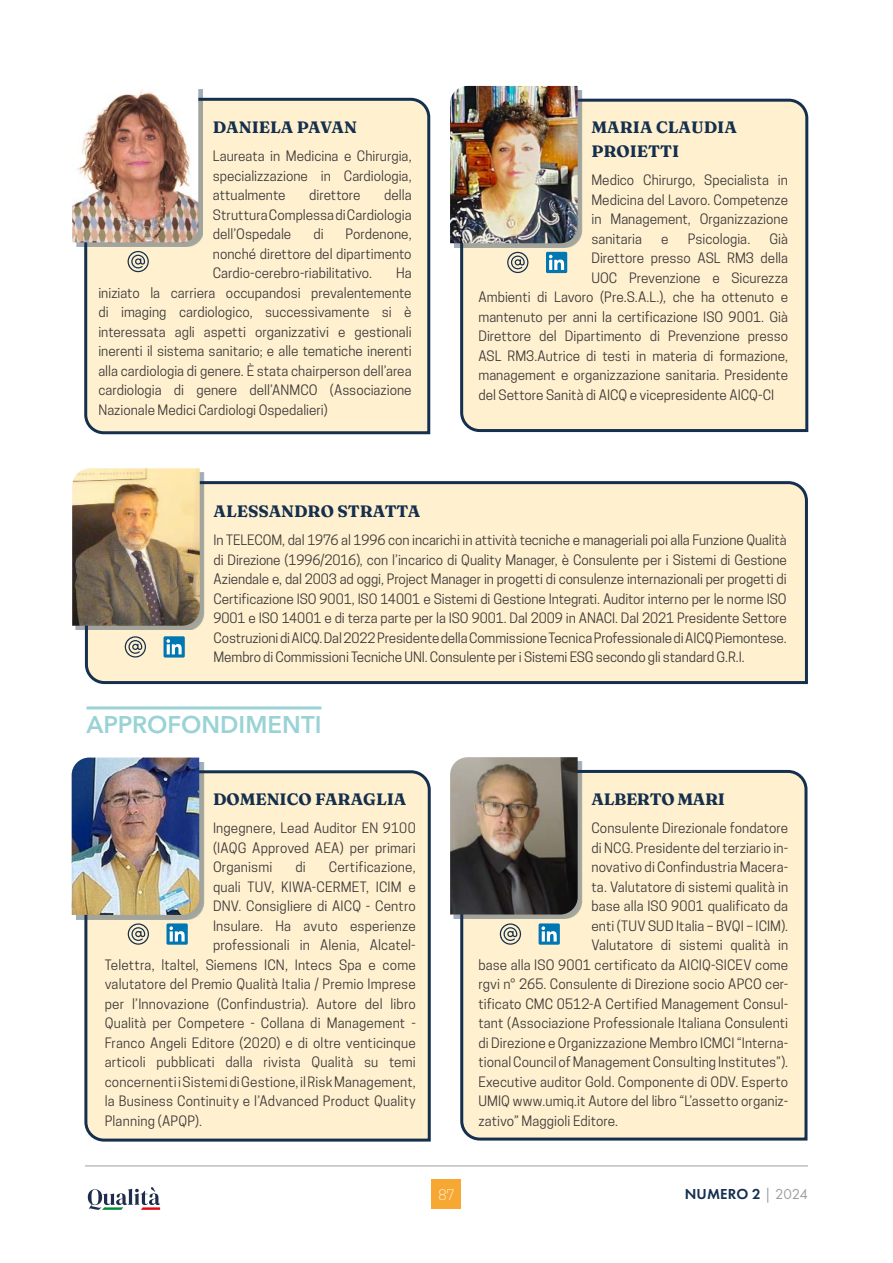
<style>
.page{position:relative;width:893px;height:1263px;background:#fff}
.page>*{position:absolute;margin:0;border:0;box-sizing:border-box;transform-origin:0 0}
.t1{font:600 24px "Avenir Next LT Pro";color:#9ad3d6}
.t2{font:900 16.5px/24px "Fraunces 9 pt";color:#152f4e}
.t3{font:900 16.5px "Fraunces 9 pt";letter-spacing:-.02em;color:#152f4e}
.t4{font:600 15px "Futura PT";letter-spacing:.01em;color:#152f4e}
.t5{font:13.5px/19.5px "Cooper Hewitt";letter-spacing:.005em;color:#3e393a;text-align:justify}
.t6{font:300 13.5px "Cooper Hewitt";color:#fff}
.s1{font-weight:400;color:#9d9e9f}
</style>
<div class="page">
<div style="left:84px;top:97px;width:347px;height:338px;background:#fff1cf"></div>
<div style="left:76px;top:89px;width:127px;height:158px;background:#152f4e;opacity:.4"></div>
<img style="left:72px;top:89px;width:126px;height:153px">
<svg style="left:128px;top:251px;width:21px;height:21px"></svg>
<div style="left:460px;top:98px;width:349px;height:335px;background:#fff1cf"></div>
<div style="left:454px;top:90px;width:129px;height:158px;background:#152f4e;opacity:.4"></div>
<img style="left:450px;top:86px;width:128px;height:157px">
<svg style="left:507px;top:252px;width:21px;height:21px"></svg>
<div style="left:546px;top:252px;width:21px;height:21px;background:#0076b3;border-radius:2px"></div>
<svg style="left:549px;top:255px;width:15px;height:15px"></svg>
<div style="left:84px;top:481px;width:724px;height:204px;background:#fff1cf"></div>
<div style="left:76px;top:473px;width:129px;height:157px;background:#152f4e;opacity:.4"></div>
<img style="left:72px;top:468px;width:128px;height:158px">
<svg style="left:125px;top:636px;width:21px;height:21px"></svg>
<div style="left:164px;top:636px;width:21px;height:21px;background:#0076b3;border-radius:2px"></div>
<svg style="left:166px;top:639px;width:16px;height:15px"></svg>
<div style="left:83px;top:769px;width:348px;height:373px;background:#fff1cf"></div>
<div style="left:460px;top:769px;width:348px;height:372px;background:#fff1cf"></div>
<div style="left:76px;top:762px;width:128px;height:157px;background:#152f4e;opacity:.4"></div>
<img style="left:72px;top:757px;width:127px;height:158px">
<div style="left:454px;top:761px;width:129px;height:158px;background:#152f4e;opacity:.4"></div>
<img style="left:450px;top:757px;width:128px;height:157px">
<svg style="left:128px;top:923px;width:21px;height:22px"></svg>
<div style="left:166px;top:923px;width:22px;height:22px;background:#0076b3;border-radius:2px"></div>
<svg style="left:169px;top:926px;width:16px;height:15px"></svg>
<svg style="left:500px;top:923px;width:21px;height:22px"></svg>
<div style="left:539px;top:923px;width:21px;height:22px;background:#0076b3;border-radius:2px"></div>
<svg style="left:541px;top:926px;width:16px;height:15px"></svg>
<hr style="left:86px;top:706px;width:235px;height:3px;background:#9ad3d6">
<div style="left:432px;top:1179px;width:29px;height:30px;background:#f7a833"></div>
<hr style="left:85px;top:1165px;width:723px;height:1px;background:#9d9e9f">
<svg style="left:88px;top:1187px;width:72px;height:23px"></svg>
<p class="t2" style="left:213px;top:114px;width:146px">DANIELA PAVAN</p>
<p class="t5" style="left:213px;top:146px;width:200px">Laureata in Medicina e Chirurgia, specializzazione in Cardiologia, attualmente</p>
<p class="t5" style="left:213px;top:185px;width:200px;text-indent:171px">della Struttura Complessa di Cardiologia dell’Ospedale</p>
<p class="t5" style="left:309px;top:185px;width:53px">direttore</p>
<p class="t5" style="left:213px;top:224px;width:200px;text-indent:133px">Pordenone, nonché direttore del dipartimento Cardio-cerebro-riabilitativo.</p>
<p class="t5" style="left:313px;top:224px;width:12px">di</p>
<p class="t5" style="left:98px;top:263px;width:315px;text-indent:298px">Ha iniziato la carriera occupandosi prevalentemente di imaging cardiologico, successivamente si è interessata agli aspetti organizzativi e gestionali inerenti il sistema sanitario; e alle tematiche inerenti alla cardiologia di genere. È stata chairperson dell’area cardiologia di genere dell’ANMCO (Associazione Nazionale Medici Cardiologi Ospedalieri)</p>
<p class="t2" style="left:591px;top:114px;width:147px">MARIA CLAUDIA<br>PROIETTI</p>
<p class="t5" style="left:591px;top:170px;width:198px">Medico Chirurgo, Specialista in Medicina del Lavoro. Competenze in Management, Organizzazione sanitaria</p>
<p class="t5" style="left:661px;top:229px;width:9px">e</p>
<p class="t5" style="left:688px;top:229px;width:64px">Psicologia.</p>
<p class="t5" style="left:769px;top:229px;width:20px">Già</p>
<p class="t5" style="left:591px;top:248px;width:198px">Direttore presso ASL RM3 della</p>
<p class="t5" style="left:591px;top:268px;width:198px">UOC Prevenzione e Sicurezza</p>
<p class="t5" style="left:478px;top:287px;width:311px">Ambienti di Lavoro (Pre.S.A.L.), che ha ottenuto e</p>
<p class="t5" style="left:478px;top:307px;width:311px">mantenuto per anni la certificazione ISO 9001. Già</p>
<p class="t5" style="left:478px;top:326px;width:311px">Direttore del Dipartimento di Prevenzione presso</p>
<p class="t5" style="left:478px;top:346px;width:311px">ASL RM3.Autrice di testi in materia di formazione,</p>
<p class="t5" style="left:478px;top:365px;width:311px">management e organizzazione sanitaria. Presidente</p>
<p class="t5" style="left:478px;top:385px;width:297px">del Settore Sanità di AICQ e vicepresidente AICQ-CI</p>
<p class="t2" style="left:214px;top:498px;width:208px">ALESSANDRO STRATTA</p>
<p class="t5" style="left:214px;top:530px;width:575px">In TELECOM, dal 1976 al 1996 con incarichi in attività tecniche e manageriali poi alla Funzione Qualità di Direzione (1996/2016), con l’incarico di Quality Manager, è Consulente per i Sistemi di Gestione Aziendale e, dal 2003 ad oggi, Project Manager in progetti di consulenze internazionali per progetti di Certificazione ISO 9001, ISO 14001 e Sistemi di Gestione Integrati. Auditor interno per le norme ISO 9001 e ISO 14001 e di terza parte per la ISO 9001. Dal 2009 in ANACI. Dal 2021 Presidente Settore Costruzioni di AICQ. Dal 2022 Presidente della Commissione Tecnica Professionale di AICQ Piemontese.<br>Membro di Commissioni Tecniche UNI. Consulente per i Sistemi ESG secondo gli standard G.R.I.</p>
<h1 class="t1" style="left:86px;top:710px;width:236px">APPROFONDIMENTI</h1>
<p class="t2" style="left:213px;top:786px;width:195px">DOMENICO FARAGLIA</p>
<p class="t5" style="left:213px;top:818px;width:204px">Ingegnere, Lead Auditor EN 9100 (IAQG Approved AEA) per primari Organismi</p>
<p class="t5" style="left:295px;top:857px;width:12px">di</p>
<p class="t5" style="left:329px;top:857px;width:88px">Certificazione,</p>
<p class="t5" style="left:213px;top:877px;width:204px">quali TUV, KIWA-CERMET, ICIM e</p>
<p class="t5" style="left:213px;top:896px;width:204px">DNV. Consigliere di AICQ - Centro</p>
<p class="t5" style="left:213px;top:916px;width:204px">Insulare. Ha avuto esperienze</p>
<p class="t5" style="left:213px;top:935px;width:204px">professionali in Alenia, Alcatel-</p>
<p class="t5" style="left:105px;top:955px;width:313px">Telettra, ltaltel, Siemens ICN, Intecs Spa e come</p>
<p class="t5" style="left:105px;top:974px;width:312px">valutatore del Premio Qualità Italia / Premio Imprese</p>
<p class="t5" style="left:105px;top:994px;width:313px">per l’Innovazione (Confindustria). Autore del libro</p>
<p class="t5" style="left:105px;top:1013px;width:313px">Qualità per Competere - Collana di Management -</p>
<p class="t5" style="left:105px;top:1033px;width:313px">Franco Angeli Editore (2020) e di oltre venticinque</p>
<p class="t5" style="left:105px;top:1052px;width:313px">articoli pubblicati dalla rivista Qualità su temi</p>
<p class="t5" style="left:105px;top:1072px;width:313px">concernenti i Sistemi di Gestione, il Risk Management,</p>
<p class="t5" style="left:105px;top:1091px;width:313px">la Business Continuity e l’Advanced Product Quality</p>
<p class="t5" style="left:105px;top:1111px;width:99px">Planning (APQP).</p>
<p class="t3" style="left:591px;top:786px;width:135px">ALBERTO MARI</p>
<p class="t5" style="left:591px;top:818px;width:198px">Consulente Direzionale fondatore</p>
<p class="t5" style="left:591px;top:838px;width:198px">di NCG. Presidente del terziario in-</p>
<p class="t5" style="left:591px;top:857px;width:198px">novativo di Confindustria Macera-</p>
<p class="t5" style="left:591px;top:877px;width:198px">ta. Valutatore di sistemi qualità in</p>
<p class="t5" style="left:591px;top:896px;width:198px">base alla ISO 9001 qualificato da</p>
<p class="t5" style="left:591px;top:916px;width:198px">enti (TUV SUD Italia – BVQI – ICIM).</p>
<p class="t5" style="left:591px;top:935px;width:198px">Valutatore di sistemi qualità in</p>
<p class="t5" style="left:478px;top:955px;width:311px">base alla ISO 9001 certificato da AICIQ-SICEV come</p>
<p class="t5" style="left:478px;top:974px;width:311px">rgvi n° 265. Consulente di Direzione socio APCO cer-</p>
<p class="t5" style="left:478px;top:994px;width:311px">tificato CMC 0512-A Certified Management Consul-</p>
<p class="t5" style="left:478px;top:1013px;width:311px">tant (Associazione Professionale Italiana Consulenti</p>
<p class="t5" style="left:478px;top:1033px;width:311px">di Direzione e Organizzazione Membro ICMCI “Interna-</p>
<p class="t5" style="left:478px;top:1052px;width:311px">tional Council of Management Consulting Institutes”).</p>
<p class="t5" style="left:478px;top:1072px;width:311px">Executive auditor Gold. Componente di ODV. Esperto</p>
<p class="t5" style="left:478px;top:1091px;width:311px">UMIQ www.umiq.it Autore del libro “L’assetto organiz-</p>
<p class="t5" style="left:478px;top:1111px;width:141px">zativo” Maggioli Editore.</p>
<p class="t6" style="left:438px;top:1187px;width:18px">87</p>
<p class="t4" style="left:685px;top:1184px;width:125px">NUMERO 2 <span class="s1">| 2024</span></p>
</div>
